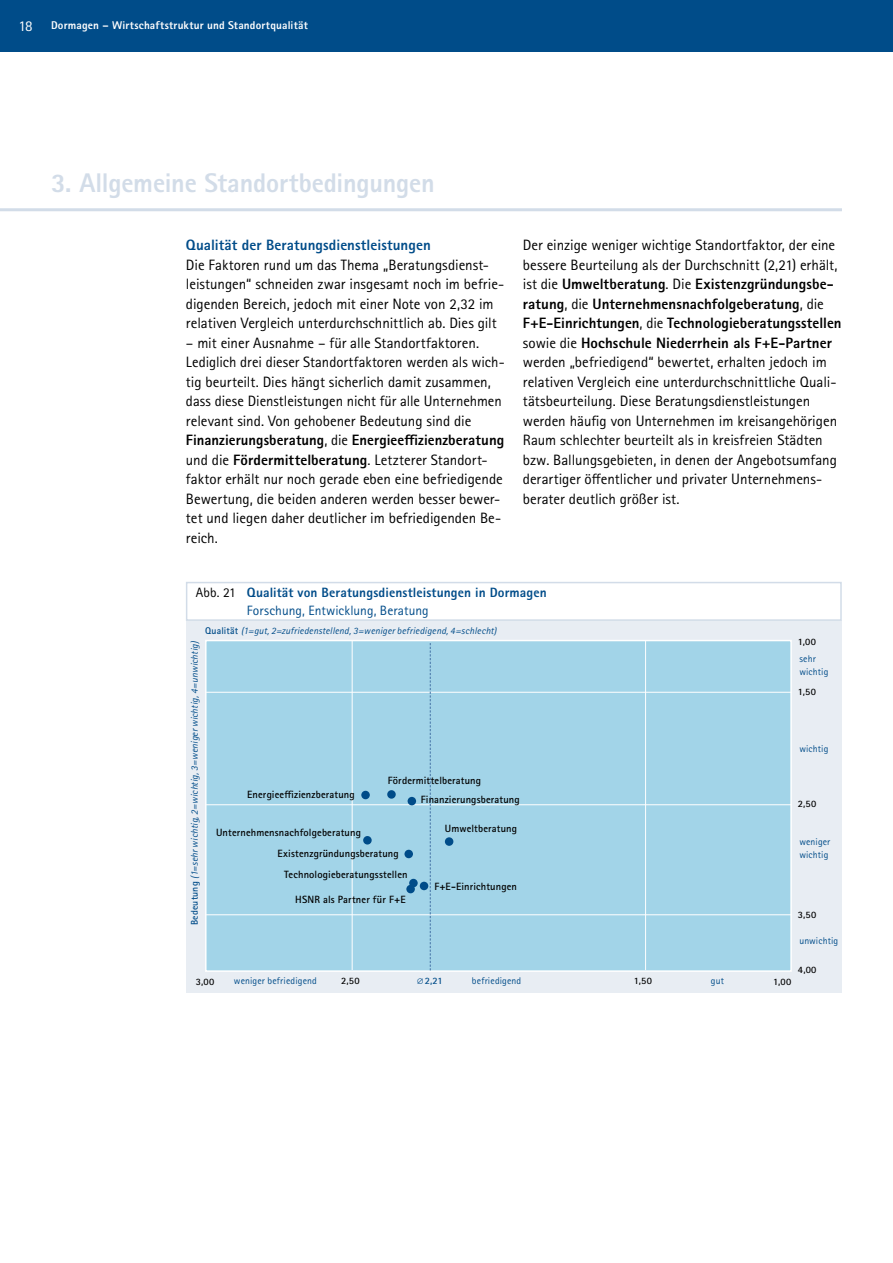
<style>
.page{position:relative;width:893px;height:1263px;background:#fff}
.page>*{position:absolute;margin:0;border:0;box-sizing:border-box;transform-origin:0 0}
.t1{font:800 27px "Rotis Sans Serif Pro";letter-spacing:-.005em;color:#d2dce8}
.t2{font:15px/19.5px "Rotis Sans Serif Pro";letter-spacing:-.005em;color:#000}
.t3{font:800 15px "Rotis Sans Serif Pro";letter-spacing:.005em;color:#004c89}
.t4{font:800 13.5px/18px "Rotis Sans Serif Pro";letter-spacing:.01em;color:#004c89}
.t5{font:800 11.25px "Rotis Sans Serif Pro";letter-spacing:.015em;color:#fff}
.t6{font:700 10.5px/19px "Rotis Sans Serif Pro";letter-spacing:.01em;color:#000}
.t7{font:italic 9.75px "Rotis Sans Serif Pro";letter-spacing:.01em;color:#004c89}
.t8{font:9.75px/13px "Rotis Sans Serif Pro";letter-spacing:.01em;color:#004c89}
.t9{font:700 9.75px "Rotis Sans Serif Pro";letter-spacing:.025em;color:#000}
.t10{font:700 9.75px "Rotis Sans Serif Pro";color:#004c89}
.s1{font-weight:400;font-size:15px}
.s2{font-weight:800}
.s3{font-weight:400;color:#000}
.s4{font-weight:400}
.s5{font-weight:700;font-style:normal}
</style>
<div class="page">
<div style="left:0;top:0;width:893px;height:51px;background:#004c89"></div>
<div style="left:186px;top:621px;width:656px;height:372px;background:#e8edf3"></div>
<div style="left:206px;top:640px;width:585px;height:331px;background:#a2d4e8"></div>
<div style="left:205px;top:640px;width:587px;height:332px;border:2px solid #fff"></div>
<hr style="left:352px;top:640px;width:1px;height:330px;background:#fff">
<hr style="left:206px;top:804px;width:586px;height:1px;background:#fff">
<hr style="left:206px;top:914px;width:586px;height:1px;background:#fff">
<hr style="left:206px;top:692px;width:586px;height:1px;background:#fff">
<hr style="left:645px;top:640px;width:1px;height:330px;background:#fff">
<svg style="left:430px;top:643px;width:1px;height:327px"></svg>
<div style="left:186px;top:582px;width:656px;height:39px;border:2px solid #d2dce8"></div>
<hr style="left:0;top:208px;width:842px;height:3px;background:#d2dce8">
<div style="left:420px;top:882px;width:8px;height:8px;background:#004c89;border-radius:50%"></div>
<div style="left:363px;top:836px;width:9px;height:8px;background:#004c89;border-radius:50%"></div>
<div style="left:409px;top:879px;width:9px;height:8px;background:#004c89;border-radius:50%"></div>
<div style="left:404px;top:850px;width:9px;height:8px;background:#004c89;border-radius:50%"></div>
<div style="left:406px;top:885px;width:9px;height:8px;background:#004c89;border-radius:50%"></div>
<div style="left:408px;top:797px;width:8px;height:8px;background:#004c89;border-radius:50%"></div>
<div style="left:361px;top:791px;width:9px;height:8px;background:#004c89;border-radius:50%"></div>
<div style="left:445px;top:837px;width:8px;height:9px;background:#004c89;border-radius:50%"></div>
<div style="left:387px;top:790px;width:9px;height:9px;background:#004c89;border-radius:50%"></div>
<p class="t5" style="left:18px;top:18px;width:291px"><span class="s1">18</span> Dormagen – Wirtschaftstruktur und Standortqualität</p>
<h1 class="t1" style="left:51px;top:165px;width:385px">3. Allgemeine Standortbedingungen</h1>
<p class="t3" style="left:186px;top:236px;width:246px">Qualität der Beratungsdienstleistungen</p>
<p class="t2" style="left:186px;top:255px;width:320px">Die Faktoren rund um das Thema „Beratungsdienst&shy;leistungen“ schneiden zwar insgesamt noch im befrie&shy;digenden Bereich, jedoch mit einer Note von 2,32 im relativen Vergleich unterdurchschnittlich ab. Dies gilt</p>
<p class="t2" style="left:186px;top:333px;width:320px">– mit einer Ausnahme – für alle Standortfaktoren.<br>Lediglich drei dieser Standortfaktoren werden als wich&shy;tig beurteilt. Dies hängt sicherlich damit zusammen, dass diese Dienstleistungen nicht für alle Unternehmen relevant sind. Von gehobener Bedeutung sind die <span class="s2">Finanzierungsberatung</span>, die <span class="s2">Energieeffizienzberatung </span>und die <span class="s2">Fördermittelberatung</span>. Letzterer Standort&shy;faktor erhält nur noch gerade eben eine befriedigende Bewertung, die beiden anderen werden besser bewer&shy;tet und liegen daher deutlicher im befriedigenden Be&shy;reich.</p>
<p class="t2" style="left:523px;top:236px;width:320px">Der einzige weniger wichtige Standortfaktor, der eine bessere Beurteilung als der Durchschnitt (2,21) erhält, ist die <span class="s2">Umweltberatung</span>. Die <span class="s2">Existenzgründungsbe&shy;ratung</span>, die <span class="s2">Unternehmensnachfolgeberatung</span>, die <span class="s2">F+E-Einrichtungen</span>, die <span class="s2">Technologieberatungsstellen </span>sowie die <span class="s2">Hochschule Niederrhein als F+E-Partner </span>werden „befriedigend“ bewertet, erhalten jedoch im relativen Vergleich eine unterdurchschnittliche Quali&shy;tätsbeurteilung. Diese Beratungsdienstleistungen werden häufig von Unternehmen im kreisangehörigen Raum schlechter beurteilt als in kreisfreien Städten bzw. Ballungsgebieten, in denen der Angebotsumfang derartiger öffentlicher und privater Unternehmens&shy;berater deutlich größer ist.</p>
<p class="t4" style="left:247px;top:583px;width:301px;text-indent:-51px"><span class="s3">Abb. 21</span> Qualität von Beratungsdienstleistungen in Dormagen<br><span class="s4">Forschung, Entwicklung, Beratung</span></p>
<p class="t7" style="left:205px;top:625px;width:293px"><span class="s5">Qualität</span> (1=gut, 2=zufriedenstellend, 3=weniger befriedigend, 4=schlecht)</p>
<p class="t7" style="left:189px;top:925px;width:285px;rotate:-90deg"><span class="s5">B edeutung</span> (1=sehr wichtig, 2=wichtig, 3=weniger wichtig, 4=unwichtig)</p>
<p class="t6" style="left:247px;top:785px;width:109px">Energieeffizienzberatung</p>
<p class="t6" style="left:216px;top:823px;width:146px">Unternehmensnachfolgeberatung</p>
<p class="t6" style="left:421px;top:771px;width:100px;text-indent:-33px">Fördermittelberatung<br>Finanzierungsberatung</p>
<p class="t6" style="left:445px;top:819px;width:74px">Umweltberatung</p>
<p class="t6" style="left:278px;top:844px;width:123px">Existenzgründungsberatung</p>
<p class="t6" style="left:284px;top:864px;width:125px">Technologieberatungsstellen</p>
<p class="t6" style="left:295px;top:890px;width:112px">HSNR als Partner für F+E</p>
<p class="t6" style="left:434px;top:877px;width:84px">F+E-Einrichtungen</p>
<p class="t9" style="left:798px;top:635px;width:20px">1,00</p>
<p class="t8" style="left:799px;top:652px;width:31px">sehr wichtig</p>
<p class="t9" style="left:798px;top:685px;width:20px">1,50</p>
<p class="t8" style="left:799px;top:742px;width:31px">wichtig</p>
<p class="t9" style="left:798px;top:798px;width:20px">2,50</p>
<p class="t8" style="left:799px;top:835px;width:32px">weniger wichtig</p>
<p class="t9" style="left:798px;top:909px;width:20px">3,50</p>
<p class="t8" style="left:799px;top:935px;width:40px">unwichtig</p>
<p class="t9" style="left:798px;top:964px;width:20px">4,00</p>
<p class="t8" style="left:472px;top:974px;width:51px">befriedigend</p>
<p class="t8" style="left:234px;top:974px;width:84px">weniger befriedigend</p>
<p class="t8" style="left:711px;top:974px;width:15px">gut</p>
<p class="t9" style="left:341px;top:975px;width:20px">2,50</p>
<p class="t9" style="left:634px;top:975px;width:20px">1,50</p>
<p class="t10" style="left:417px;top:975px;width:28px">∅2,21</p>
<p class="t9" style="left:196px;top:975px;width:20px">3,00</p>
<p class="t9" style="left:773px;top:975px;width:20px">1,00</p>
</div>
